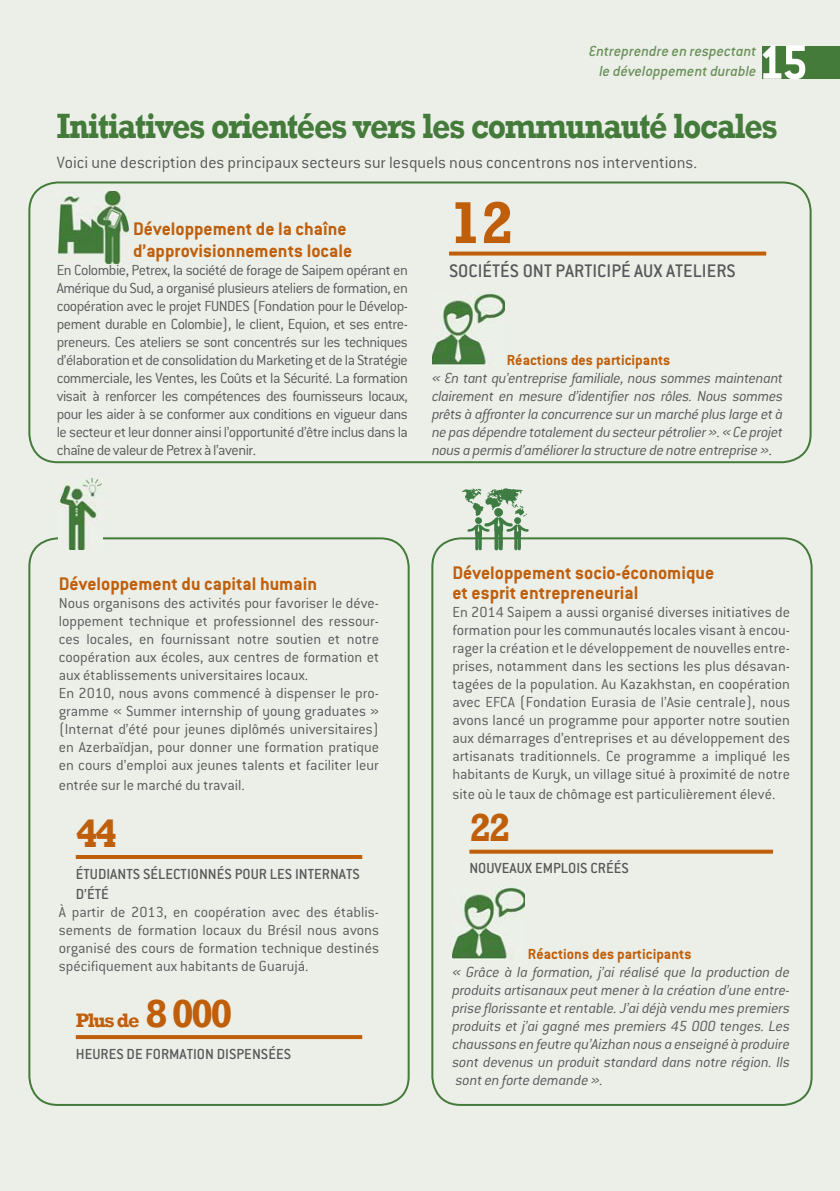
<style>
.page{position:relative;width:840px;height:1191px;background:#fff}
.page>*{position:absolute;margin:0;border:0;box-sizing:border-box;transform-origin:0 0}
.t1{font:700 60px "Rockwell";color:#bf5f0b}
.t2{font:700 53px "Conduit ITC Std";color:#fff}
.t3{font:700 40px "Rockwell";color:#bf5f0b}
.t4{font:700 36px "Rockwell";letter-spacing:-.04em;color:#447b3b;scale:.89 1}
.t5{font:700 20px/22px "Conduit ITC Std";color:#bf5f0b}
.t6{font:500 20px "Conduit ITC Std";color:#58585a}
.t7{font:700 20px "Rockwell";letter-spacing:-.07em;color:#bf5f0b}
.t8{font:300 18px "Conduit ITC Std";color:#58585a}
.t9{font:300 16px/18px "Conduit ITC Std";color:#58585a;text-align:justify}
.t10{font:italic 300 16px/18px "Conduit ITC Std";letter-spacing:-.015em;color:#58585a;text-align:justify}
.t11{font:500 16px/20px "Conduit ITC Std";color:#58585a}
.t12{font:700 16px "Conduit ITC Std";color:#bf5f0b}
.t13{font:italic 500 16px/20px "Conduit ITC Std";color:#6b915a;text-align:right}
.s1{font-size:40px}
</style>
<div class="page">
<div style="left:0;top:0;width:839px;height:1190px;background:#ecefe8"></div>
<img style="left:57px;top:191px;width:72px;height:72px">
<svg style="left:449px;top:251px;width:316px;height:4px"></svg>
<img style="left:432px;top:293px;width:72px;height:72px">
<hr style="left:76px;top:855px;width:286px;height:4px;background:#bf5f0b">
<svg style="left:76px;top:1035px;width:286px;height:4px"></svg>
<div style="left:28px;top:537px;width:381px;height:569px;border:2px solid #447b3b;border-radius:28px"></div>
<img style="left:59px;top:478px;width:44px;height:72px">
<svg style="left:469px;top:849px;width:303px;height:4px"></svg>
<img style="left:452px;top:887px;width:72px;height:72px">
<div style="left:431px;top:537px;width:381px;height:569px;border:2px solid #447b3b;border-radius:28px"></div>
<svg style="left:461px;top:488px;width:67px;height:62px"></svg>
<div style="left:28px;top:181px;width:783px;height:282px;border:2px solid #447b3b;border-radius:28px"></div>
<div style="left:761px;top:46px;width:78px;height:33px;background:#447b3b"></div>
<h2 class="t2" style="left:757px;top:45px;width:51px">15</h2>
<p class="t13" style="left:588px;top:43px;width:169px">Entreprendre en respectant le développement durable</p>
<h3 class="t4" style="left:57px;top:104px;width:811px">Initiatives orientées vers les communauté locales</h3>
<p class="t8" style="left:57px;top:157px;width:641px">Voici une description des principaux secteurs sur lesquels nous concentrons nos interventions.</p>
<p class="t5" style="left:133px;top:220px;width:220px">Développement de la chaîne d’approvisionnements locale</p>
<p class="t9" style="left:57px;top:263px;width:352px">En Colombie, Petrex, la société de forage de Saipem opérant en Amérique du Sud, a organisé plusieurs ateliers de formation, en coopération avec le projet FUNDES (Fondation pour le Dévelop&shy;pement durable en Colombie), le client, Equion, et ses entre&shy;preneurs. Ces ateliers se sont concentrés sur les techniques d’élaboration et de consolidation du Marketing et de la Stratégie commerciale, les Ventes, les Coûts et la Sécurité. La formation visait à renforcer les compétences des fournisseurs locaux, pour les aider à se conformer aux conditions en vigueur dans le secteur et leur donner ainsi l’opportunité d’être inclus dans la chaîne de valeur de Petrex à l’avenir.</p>
<h1 class="t1" style="left:449px;top:186px;width:67px">12</h1>
<p class="t6" style="left:449px;top:264px;width:288px">SOCIÉTÉS ONT PARTICIPÉ AUX ATELIERS</p>
<p class="t12" style="left:506px;top:355px;width:165px">Réactions des participants</p>
<p class="t10" style="left:432px;top:371px;width:352px">« En tant qu’entreprise familiale, nous sommes maintenant clairement en mesure d’identifier nos rôles. Nous sommes prêts à affronter la concurrence sur un marché plus large et à ne pas dépendre totalement du secteur pétrolier ». « Ce projet nous a permis d’améliorer la structure de notre entreprise ».</p>
<p class="t5" style="left:59px;top:575px;width:260px">Développement du capital humain</p>
<p class="t9" style="left:59px;top:596px;width:321px;text-align:left">Nous organisons des activités pour favoriser le déve&shy;loppement technique et professionnel des ressour&shy;ces locales, en fournissant notre soutien et notre coopération aux écoles, aux centres de formation et aux établissements universitaires locaux.<br>En 2010, nous avons commencé à dispenser le pro&shy;gramme « Summer internship of young graduates » (Internat d’été pour jeunes diplômés universitaires) en Azerbaïdjan, pour donner une formation pratique en cours d’emploi aux jeunes talents et faciliter leur</p>
<p class="t9" style="left:59px;top:778px;width:187px">entrée sur le marché du travail.</p>
<h3 class="t3" style="left:76px;top:808px;width:43px">44</h3>
<p class="t11" style="left:76px;top:865px;width:285px">ÉTUDIANTS SÉLECTIONNÉS POUR LES INTERNATS<br>D’ÉTÉ</p>
<p class="t9" style="left:59px;top:904px;width:321px">À partir de 2013, en coopération avec des établis&shy;sements de formation locaux du Brésil nous avons organisé des cours de formation technique destinés spécifiquement aux habitants de Guarujá.</p>
<p class="t7" style="left:76px;top:1007px;width:158px">Plus de <span class="s1">8 000</span></p>
<p class="t11" style="left:76px;top:1045px;width:217px">HEURES DE FORMATION DISPENSÉES</p>
<p class="t5" style="left:452px;top:565px;width:263px;line-height:20px">Développement socio-économique et esprit entrepreneurial</p>
<p class="t9" style="left:452px;top:605px;width:339px">En 2014 Saipem a aussi organisé diverses initiatives de formation pour les communautés locales visant à encou&shy;rager la création et le développement de nouvelles entre&shy;prises, notamment dans les sections les plus désavan&shy;tagées de la population. Au Kazakhstan, en coopération avec EFCA (Fondation Eurasia de l’Asie centrale), nous avons lancé un programme pour apporter notre soutien aux démarrages d’entreprises et au développement des artisanats traditionnels. Ce programme a impliqué les habitants de Kuryk, un village situé à proximité de notre</p>
<p class="t9" style="left:452px;top:787px;width:324px">site où le taux de chômage est particulièrement élevé.</p>
<h3 class="t3" style="left:469px;top:803px;width:43px">22</h3>
<p class="t11" style="left:469px;top:860px;width:161px">NOUVEAUX EMPLOIS CRÉÉS</p>
<p class="t12" style="left:527px;top:949px;width:165px">Réactions des participants</p>
<p class="t10" style="left:452px;top:965px;width:339px">« Grâce à la formation, j’ai réalisé que la production de produits artisanaux peut mener à la création d’une entre&shy;prise florissante et rentable. J’ai déjà vendu mes premiers produits et j’ai gagné mes premiers 45 000 tenges. Les chaussons en feutre qu’Aizhan nous a enseigné à produire sont devenus un produit standard dans notre région. Ils sont en forte demande ».</p>
</div>
